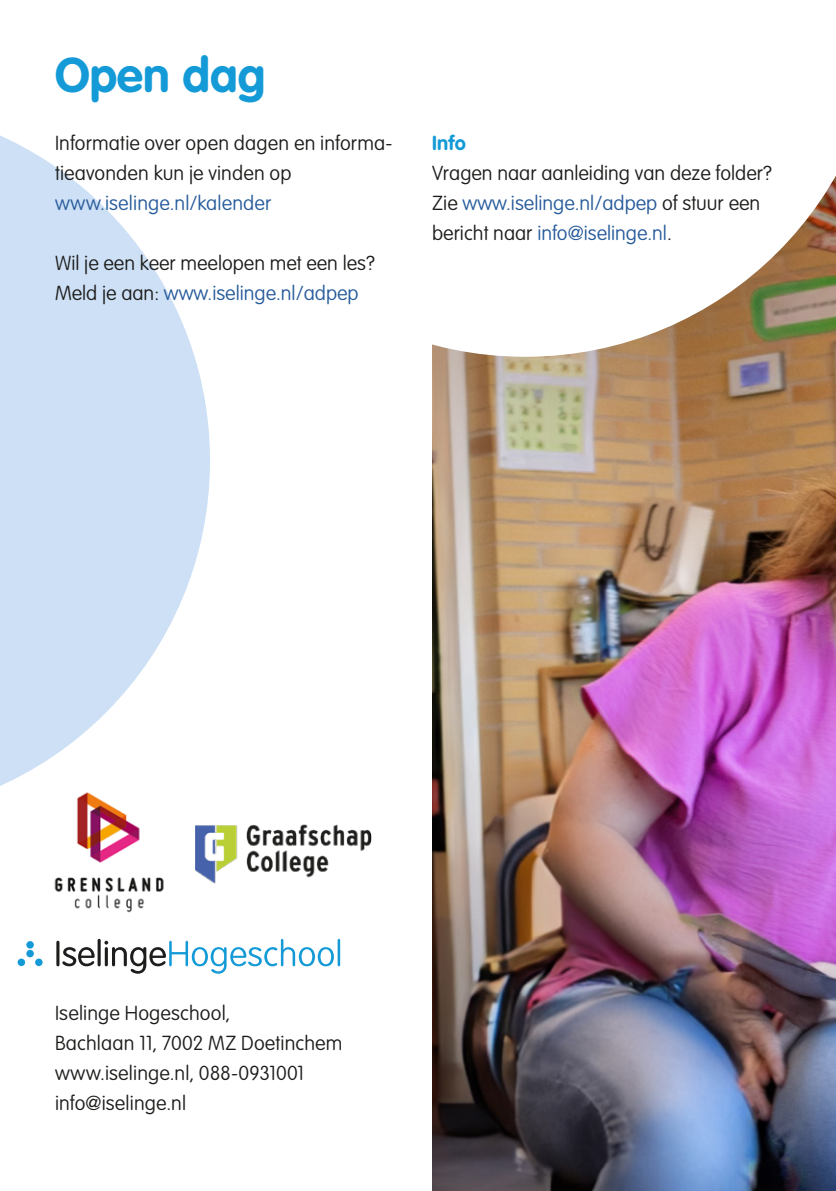
<style>
.page{position:relative;width:836px;height:1191px;background:#fff}
.page>*{position:absolute;margin:0;border:0;box-sizing:border-box;transform-origin:0 0}
.kop{font:700 48px "VAG Rounded Std";color:#149bd7}
.txt{font:100 20px/30px "VAG Rounded Std";color:#1d1d1b}
.txt-2{font:100 20px "VAG Rounded Std";color:#275b9b}
.tussenkop{font:700 20px "VAG Rounded Std";color:#149bd7}
.s1{color:#275b9b}
.s2{color:#1d1d1b}
</style>
<div class="page">
<img style="left:432px;top:357px;width:404px;height:834px">
<svg style="left:0;top:135px;width:210px;height:651px;fill:#cde0f5"></svg>
<svg style="left:168px;top:135px;width:668px;height:222px"></svg>
<div style="left:418px;top:0;width:418px;height:158px;background:#fff"></div>
<hr style="left:56px;top:940px;width:3px;height:26px;background:#1d1d1b;border-radius:2px">
<svg style="left:62px;top:947px;width:33px;height:19px"></svg>
<hr style="left:98px;top:939px;width:3px;height:27px;background:#1d1d1b;border-radius:2px">
<svg style="left:104px;top:939px;width:230px;height:34px"></svg>
<hr style="left:337px;top:939px;width:3px;height:27px;background:#149bd7">
<div style="left:18px;top:958px;width:7px;height:8px;background:#149bd7;border-radius:50%"></div>
<div style="left:35px;top:958px;width:8px;height:8px;background:#149bd7;border-radius:50%"></div>
<div style="left:26px;top:950px;width:8px;height:7px;background:#149bd7;border-radius:50%"></div>
<div style="left:26px;top:941px;width:8px;height:7px;background:#149bd7;border-radius:50%"></div>
<img style="left:195px;top:824px;width:177px;height:60px">
<img style="left:54px;top:792px;width:110px;height:121px">
<p class="kop" style="left:55px;top:46px;width:212px">Open dag</p>
<p class="txt" style="left:55px;top:129px;width:339px">Informatie over open dagen en informa&shy;tieavonden kun je vinden op</p>
<p class="txt-2" style="left:55px;top:192px;width:218px">www.iselinge.nl/kalender</p>
<p class="txt" style="left:55px;top:249px;width:321px">Wil je een keer meelopen met een les?<br>Meld je aan: <span class="s1">www.iselinge.nl/adpep</span></p>
<p class="tussenkop" style="left:432px;top:131px;width:35px">Info</p>
<p class="txt" style="left:432px;top:159px;width:341px">Vragen naar aanleiding van deze folder?<br>Zie <span class="s1">www.iselinge.nl/adpep</span> of stuur een</p>
<p class="txt-2" style="left:432px;top:222px;width:241px"><span class="s2">bericht naar</span> info@iselinge.nl<span class="s2">.</span></p>
<p class="txt" style="left:55px;top:999px;width:177px">Iselinge Hogeschool,</p>
<p class="txt" style="left:55px;top:1029px;width:289px">Bachlaan 11, 7002 MZ Doetinchem</p>
<p class="txt" style="left:55px;top:1059px;width:251px">www.iselinge.nl, 088-0931001</p>
<p class="txt" style="left:55px;top:1089px;width:133px">info@iselinge.nl</p>
</div>
